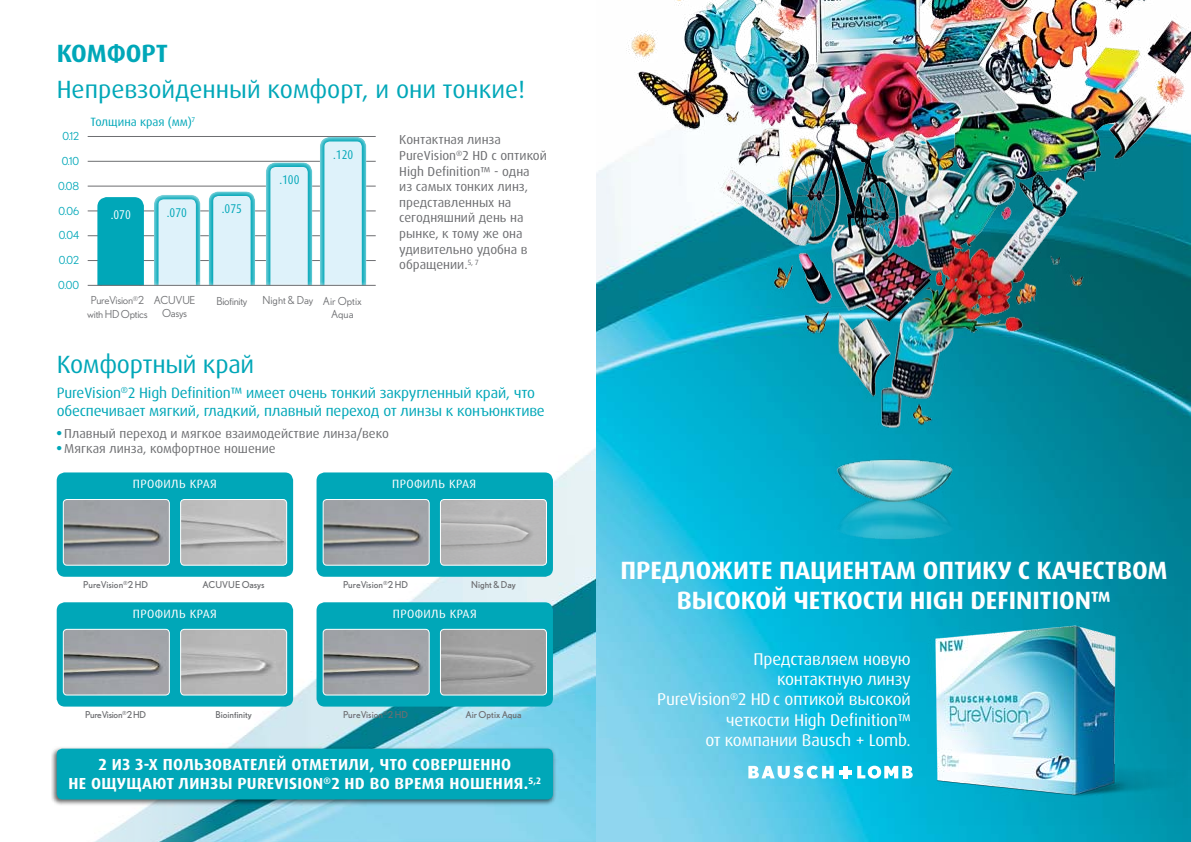
<style>
.page{position:relative;width:1191px;height:842px;background:#fff}
.page>*{position:absolute;margin:0;border:0;box-sizing:border-box;transform-origin:0 0}
.t1{font:700 25px "Dax Pro";color:#fff}
.t2{font:25px "Dax Pro";letter-spacing:-.005em;color:#00a7b8}
.t3{font:700 25px "Dax Pro";letter-spacing:-.005em;color:#00a7b8}
.t4{font:17px/20.4px "Dax Pro";letter-spacing:-.01em;color:#fff;text-align:right}
.t5{font:700 16px/19.2px "Dax Pro";letter-spacing:.02em;color:#fff;text-align:center}
.t6{font:15px/18px "Dax Pro";letter-spacing:-.01em;color:#00a7b8}
.t7{font:13px/15.6px "Dax Pro";color:#6d6e71}
.t8{font:condensed 12.6px "Dax Pro";color:#00a7b8}
.t9{font:condensed 12.6px "Dax Pro";color:#fff}
.t10{font:12px "Dax Pro";letter-spacing:.03em;color:#fff}
.t11{font:12px "Dax Pro";color:#00a7b8}
.t12{font:11px/13.2px "Nobel BL";letter-spacing:-.025em;color:#6d6e71;text-align:center}
.t13{font:11px "Nobel BL";color:#00a7b8}
.t14{font:11px/13.2px "Nobel BL";color:#6d6e71;text-align:center}
.t15{font:9.5px "Nobel BL";color:#6d6e71}
.t16{font:9.5px "Nobel BL";letter-spacing:-.03em;color:#6d6e71}
.s1{font-family:"Nobel BL";font-weight:700;color:#00a7b8}
</style>
<div class="page">
<img style="left:595px;top:776px;width:596px;height:66px">
<img style="left:595px;top:0;width:596px;height:776px">
<img style="left:56px;top:185px;width:539px;height:657px">
<img style="left:905px;top:596px;width:282px;height:229px">
<div style="left:57px;top:472px;width:236px;height:105px;background:#00a7b8;border-radius:8px"></div>
<img style="left:63px;top:499px;width:106px;height:66px">
<div style="left:63px;top:499px;width:107px;height:66px;border:1px solid #fff;border-radius:4px"></div>
<img style="left:181px;top:499px;width:106px;height:66px">
<div style="left:180px;top:499px;width:107px;height:66px;border:1px solid #fff;border-radius:4px"></div>
<div style="left:316px;top:472px;width:237px;height:105px;background:#00a7b8;border-radius:8px"></div>
<img style="left:323px;top:499px;width:106px;height:66px">
<div style="left:323px;top:499px;width:106px;height:66px;border:1px solid #fff;border-radius:4px"></div>
<img style="left:440px;top:499px;width:106px;height:66px">
<div style="left:440px;top:499px;width:107px;height:66px;border:1px solid #fff;border-radius:4px"></div>
<div style="left:57px;top:602px;width:236px;height:105px;background:#00a7b8;border-radius:8px"></div>
<img style="left:63px;top:629px;width:106px;height:66px">
<div style="left:63px;top:629px;width:107px;height:66px;border:1px solid #fff;border-radius:4px"></div>
<img style="left:181px;top:629px;width:106px;height:66px">
<div style="left:180px;top:629px;width:107px;height:66px;border:1px solid #fff;border-radius:4px"></div>
<div style="left:316px;top:602px;width:237px;height:105px;background:#00a7b8;border-radius:8px"></div>
<img style="left:323px;top:629px;width:106px;height:66px">
<div style="left:323px;top:629px;width:106px;height:66px;border:1px solid #fff;border-radius:4px"></div>
<img style="left:440px;top:629px;width:106px;height:66px">
<div style="left:440px;top:629px;width:107px;height:66px;border:1px solid #fff;border-radius:4px"></div>
<div style="left:51px;top:747px;width:505px;height:60px;background:#000;opacity:.6"></div>
<div style="left:57px;top:749px;width:496px;height:50px;background:#00a7b8;border-radius:6px"></div>
<svg style="left:748px;top:766px;width:85px;height:13px"></svg>
<svg style="left:857px;top:766px;width:55px;height:13px"></svg>
<svg style="left:839px;top:766px;width:12px;height:12px"></svg>
<hr style="left:88px;top:136px;width:288px;height:1px;background:#6d6e71">
<hr style="left:88px;top:161px;width:288px;height:1px;background:#6d6e71">
<hr style="left:88px;top:186px;width:288px;height:1px;background:#6d6e71">
<hr style="left:88px;top:211px;width:288px;height:1px;background:#6d6e71">
<hr style="left:88px;top:236px;width:288px;height:1px;background:#6d6e71">
<hr style="left:88px;top:260px;width:288px;height:1px;background:#6d6e71">
<div style="left:310px;top:135px;width:65px;height:151px;background:#fff"></div>
<svg style="left:263px;top:136px;width:106px;height:149px"></svg>
<svg style="left:256px;top:161px;width:65px;height:124px;fill:#def2fa"></svg>
<div style="left:199px;top:189px;width:65px;height:97px;background:#fff"></div>
<svg style="left:152px;top:189px;width:105px;height:96px;background:#c0e7f0"></svg>
<svg style="left:146px;top:193px;width:63px;height:92px;fill:#def2fa"></svg>
<svg style="left:95px;top:185px;width:51px;height:105px"></svg>
<hr style="left:88px;top:285px;width:288px;height:1px;background:#6d6e71">
<h1 class="t3" style="left:57px;top:37px;width:113px">КОМФОРТ</h1>
<h1 class="t2" style="left:57px;top:73px;width:470px">Непревзойденный комфорт, и они тонкие!</h1>
<p class="t13" style="left:63px;top:130px;width:18px">0.12</p>
<p class="t13" style="left:62px;top:155px;width:19px">0.10</p>
<p class="t13" style="left:58px;top:180px;width:23px">0.08</p>
<p class="t13" style="left:59px;top:204px;width:22px">0.06</p>
<p class="t13" style="left:59px;top:229px;width:22px">0.04</p>
<p class="t13" style="left:59px;top:254px;width:22px">0.02</p>
<p class="t13" style="left:58px;top:279px;width:23px">0.00</p>
<p class="t11" style="left:90px;top:114px;width:106px">Толщина края (мм)<sup>7</sup></p>
<p class="t9" style="left:111px;top:206px;width:22px">.070</p>
<p class="t8" style="left:167px;top:205px;width:22px">.070</p>
<p class="t8" style="left:222px;top:200px;width:22px">.075</p>
<p class="t8" style="left:279px;top:172px;width:22px">.100</p>
<p class="t8" style="left:333px;top:147px;width:22px">.120</p>
<p class="t14" style="left:262px;top:293px;width:52px">Night &amp; Day</p>
<p class="t12" style="left:87px;top:294px;width:62px">PureVision<sup>®</sup>2 with HD Optics</p>
<p class="t12" style="left:154px;top:294px;width:43px">Acuvue<br>Oasys</p>
<p class="t12" style="left:216px;top:294px;width:32px">Biofinity</p>
<p class="t14" style="left:323px;top:294px;width:40px">Air Optix<br>Aqua</p>
<p class="t7" style="left:399px;top:132px;width:149px">Контактная линза<br>PureVision<sup>®</sup>2 HD с оптикой<br>High Definition™ - одна<br>из самых тонких линз, представленных на сегодняшний день на рынке, к тому же она удивительно удобна в обращении.<sup>5,</sup> <sup>7</sup></p>
<h1 class="t2" style="left:57px;top:348px;width:199px">Комфортный край</h1>
<p class="t6" style="left:57px;top:383px;width:489px">PureVision<sup>®</sup>2 High Definition™ имеет очень тонкий закругленный край, что обеспечивает мягкий, гладкий, плавный переход от линзы к конъюнктиве</p>
<p class="t7" style="left:57px;top:425px;width:334px"><span class="s1">•</span> Плавный переход и мягкое взаимодействие линза/веко</p>
<p class="t7" style="left:57px;top:441px;width:220px"><span class="s1">•</span> Мягкая линза, комфортное ношение</p>
<p class="t10" style="left:133px;top:476px;width:85px">ПРОФИЛЬ КРАЯ</p>
<p class="t15" style="left:83px;top:579px;width:66px">PureVision<sup>®</sup>2 HD</p>
<p class="t15" style="left:203px;top:579px;width:64px">ACUVUE Oasys</p>
<p class="t10" style="left:392px;top:476px;width:85px">ПРОФИЛЬ КРАЯ</p>
<p class="t15" style="left:343px;top:579px;width:66px">PureVision<sup>®</sup>2 HD</p>
<p class="t15" style="left:471px;top:579px;width:46px">Night &amp; Day</p>
<p class="t10" style="left:133px;top:606px;width:85px">ПРОФИЛЬ КРАЯ</p>
<p class="t10" style="left:393px;top:606px;width:85px">ПРОФИЛЬ КРАЯ</p>
<p class="t16" style="left:85px;top:709px;width:62px">PureVision<sup>®</sup>2 HD</p>
<p class="t15" style="left:215px;top:709px;width:38px">Bioinfinity</p>
<p class="t15" style="left:343px;top:709px;width:66px">PureVision<sup>®</sup>2 HD</p>
<p class="t15" style="left:465px;top:709px;width:58px">Air Optix Aqua</p>
<p class="t5" style="left:69px;top:755px;width:474px">2 ИЗ 3-Х ПОЛЬЗОВАТЕЛЕЙ ОТМЕТИЛИ, ЧТО СОВЕРШЕННО<br>НЕ ОЩУЩАЮТ ЛИНЗЫ PUREVISION<sup>®</sup>2 HD ВО ВРЕМЯ НОШЕНИЯ.<sup>5,2</sup></p>
<h1 class="t1" style="left:620px;top:554px;width:32px">ПРЕДЛОЖИТЕ</h1>
<h1 class="t1" style="left:779px;top:554px;width:62px">ПАЦИЕНТ</h1>
<h1 class="t1" style="left:880px;top:554px;width:58px">АМ ОПТИ</h1>
<h1 class="t1" style="left:982px;top:554px;width:99px">КУ С КАЧЕСТВОМ</h1>
<h1 class="t1" style="left:677px;top:584px;width:185px">ВЫСОКОЙ ЧЕТКОСТИ</h1>
<h1 class="t1" style="left:909px;top:584px;width:203px">HIGH DEFINITION™</h1>
<h2 class="t4" style="left:657px;top:649px;width:255px">Представляем новую<br>контактную линзу<br>PureVision<sup>®</sup>2 HD с оптикой высокой четкости High Definition™<br>от компании Bausch + Lomb.</h2>
</div>
